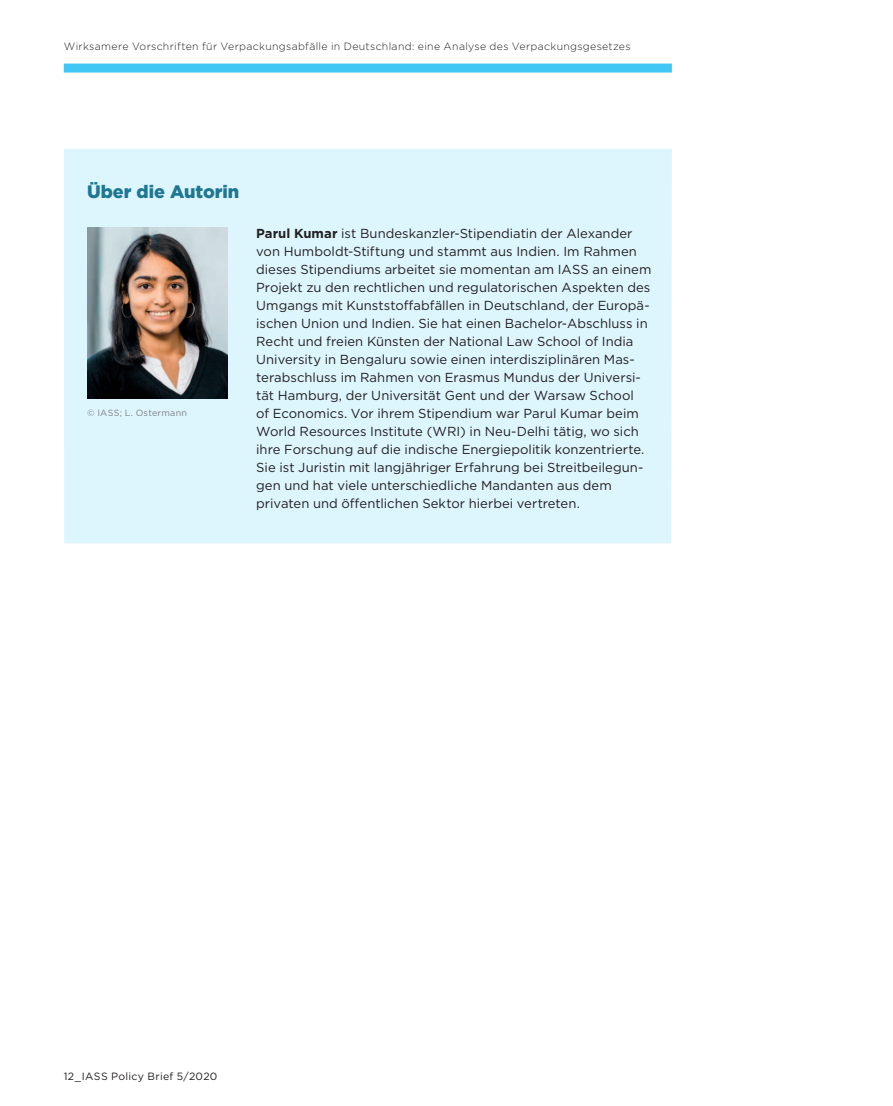
<style>
.page{position:relative;width:893px;height:1106px;background:#fff}
.page>*{position:absolute;margin:0;border:0;box-sizing:border-box;transform-origin:0 0}
.t1{font:900 18px "Gotham";color:#1e7793}
.t2{font:13.05px/18px "Gotham";color:#231f20}
.t3{font:300 10.5px "Gotham";letter-spacing:.03em;color:#231f20}
.t4{font:10.5px "Gotham";letter-spacing:.03em;color:#231f20}
.t5{font:9px "Gotham";letter-spacing:.03em;color:#808285}
.s1{font-weight:700}
</style>
<div class="page">
<div style="left:64px;top:149px;width:608px;height:394px;background:#ddf5fd"></div>
<div style="left:64px;top:64px;width:608px;height:9px;background:#40c7f4"></div>
<img style="left:87px;top:227px;width:140px;height:172px">
<p class="t3" style="left:64px;top:40px;width:568px">Wirksamere Vorschriften für Verpackungsabfälle in Deutschland: eine Analyse des Verpackungsgesetzes</p>
<h1 class="t1" style="left:87px;top:180px;width:154px">Über die Autorin</h1>
<p class="t5" style="left:87px;top:407px;width:101px">© IASS; L. Ostermann</p>
<p class="t2" style="left:256px;top:224px;width:397px"><span class="s1">Parul Kumar</span> ist Bundeskanzler-Stipendiatin der Alexander von Humboldt-Stiftung und stammt aus Indien. Im Rahmen dieses Stipendiums arbeitet sie momentan am IASS an einem Projekt zu den rechtlichen und regulatorischen Aspekten des Umgangs mit Kunststoffabfällen in Deutschland, der Europä&shy;ischen Union und Indien. Sie hat einen Bachelor-Abschluss in Recht und freien Künsten der National Law School of India University in Bengaluru sowie einen interdisziplinären Mas&shy;terabschluss im Rahmen von Erasmus Mundus der Universi&shy;tät Hamburg, der Universität Gent und der Warsaw School<br>of Economics. Vor ihrem Stipendium war Parul Kumar beim World Resources Institute (WRI) in Neu-Delhi tätig, wo sich ihre Forschung auf die indische Energiepolitik konzentrierte.<br>Sie ist Juristin mit langjähriger Erfahrung bei Streitbeilegun&shy;gen und hat viele unterschiedliche Mandanten aus dem privaten und öffentlichen Sektor hierbei vertreten.</p>
<p class="t4" style="left:64px;top:1070px;width:155px">12_IASS Policy Brief 5/2020</p>
</div>
